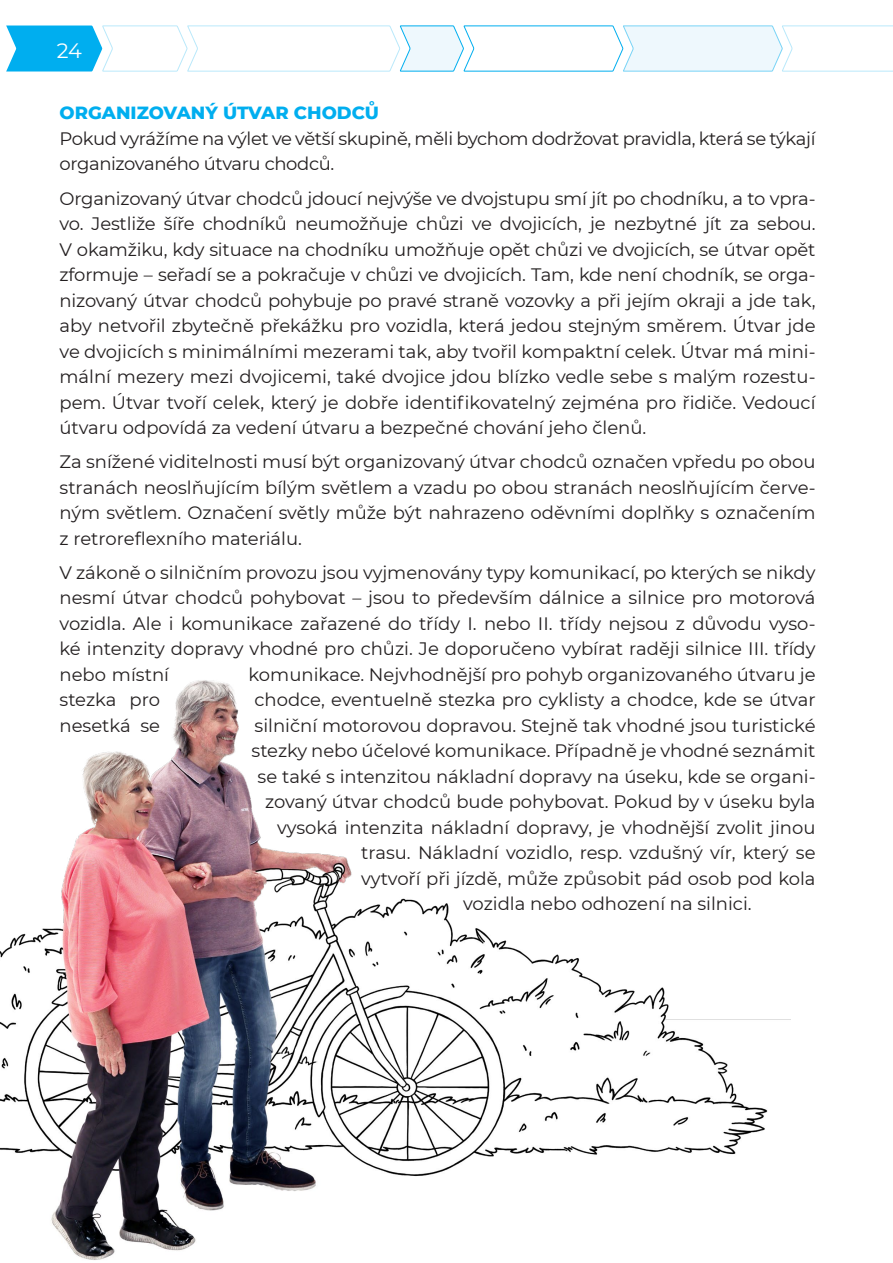
<style>
.page{position:relative;width:893px;height:1263px;background:#fff}
.page>*{position:absolute;margin:0;border:0;box-sizing:border-box;transform-origin:0 0}
.t1{font:20.85px "Montserrat";color:#fff}
.t2{font:18px/25.5px "Montserrat";color:#231f20;text-align:justify}
.t3{font:18px/25.5px "Montserrat";letter-spacing:-.02em;color:#231f20}
.t4{font:800 18px "Montserrat";color:#00aeef}
</style>
<div class="page">
<svg style="left:6px;top:25px;width:887px;height:47px"></svg>
<img style="left:0;top:680px;width:790px;height:580px">
<p class="t1" style="left:57px;top:36px;width:27px">24</p>
<p class="t4" style="left:60px;top:100px;width:321px">ORGANIZOVANÝ ÚTVAR CHODCŮ</p>
<p class="t3" style="left:60px;top:125px;width:758px">Pokud vyrážíme na výlet ve větší skupině, měli bychom dodržovat pravidla, která se týkají organizovaného útvaru chodců.</p>
<p class="t2" style="left:60px;top:185px;width:758px">Organizovaný útvar chodců jdoucí nejvýše ve dvojstupu smí jít po chodníku, a to vpra&shy;vo. Jestliže šíře chodníků neumožňuje chůzi ve dvojicích, je nezbytné jít za sebou.<br>V okamžiku, kdy situace na chodníku umožňuje opět chůzi ve dvojicích, se útvar opět zformuje – seřadí se a pokračuje v chůzi ve dvojicích. Tam, kde není chodník, se orga&shy;nizovaný útvar chodců pohybuje po pravé straně vozovky a při jejím okraji a jde tak, aby netvořil zbytečně překážku pro vozidla, která jedou stejným směrem. Útvar jde ve dvojicích s minimálními mezerami tak, aby tvořil kompaktní celek. Útvar má mini&shy;mální mezery mezi dvojicemi, také dvojice jdou blízko vedle sebe s malým rozestu&shy;pem. Útvar tvoří celek, který je dobře identifikovatelný zejména pro řidiče. Vedoucí útvaru odpovídá za vedení útvaru a bezpečné chování jeho členů.</p>
<p class="t2" style="left:60px;top:448px;width:758px">Za snížené viditelnosti musí být organizovaný útvar chodců označen vpředu po obou stranách neoslňujícím bílým světlem a vzadu po obou stranách neoslňujícím červe&shy;ným světlem. Označení světly může být nahrazeno oděvními doplňky s označením z retroreflexního materiálu.</p>
<p class="t2" style="left:60px;top:559px;width:758px">V zákoně o silničním provozu jsou vyjmenovány typy komunikací, po kterých se nikdy nesmí útvar chodců pohybovat – jsou to především dálnice a silnice pro motorová vozidla. Ale i komunikace zařazené do třídy I. nebo II. třídy nejsou z důvodu vyso&shy;ké intenzity dopravy vhodné pro chůzi. Je doporučeno vybírat raději silnice III. třídy nebo místní</p>
<p class="t2" style="left:249px;top:661px;width:569px">komunikace. Nejvhodnější pro pohyb organizovaného útvaru je</p>
<p class="t2" style="left:60px;top:686px;width:102px">stezka pro</p>
<p class="t2" style="left:255px;top:686px;width:563px">chodce, eventuelně stezka pro cyklisty a chodce, kde se útvar</p>
<p class="t2" style="left:60px;top:712px;width:102px">nesetká se</p>
<p class="t2" style="left:255px;top:712px;width:563px">silniční motorovou dopravou. Stejně tak vhodné jsou turistické</p>
<p class="t2" style="left:252px;top:737px;width:566px">stezky nebo účelové komunikace. Případně je vhodné seznámit</p>
<p class="t2" style="left:258px;top:763px;width:560px">se také s intenzitou nákladní dopravy na úseku, kde se organi-</p>
<p class="t2" style="left:265px;top:788px;width:552px">zovaný útvar chodců bude pohybovat. Pokud by v úseku byla</p>
<p class="t2" style="left:277px;top:814px;width:540px">vysoká intenzita nákladní dopravy, je vhodnější zvolit jinou</p>
<p class="t2" style="left:361px;top:839px;width:456px">trasu. Nákladní vozidlo, resp. vzdušný vír, který se</p>
<p class="t2" style="left:361px;top:865px;width:456px">vytvoří při jízdě, může způsobit pád osob pod kola</p>
<p class="t2" style="left:463px;top:890px;width:290px">vozidla nebo odhození na silnici.</p>
</div>
